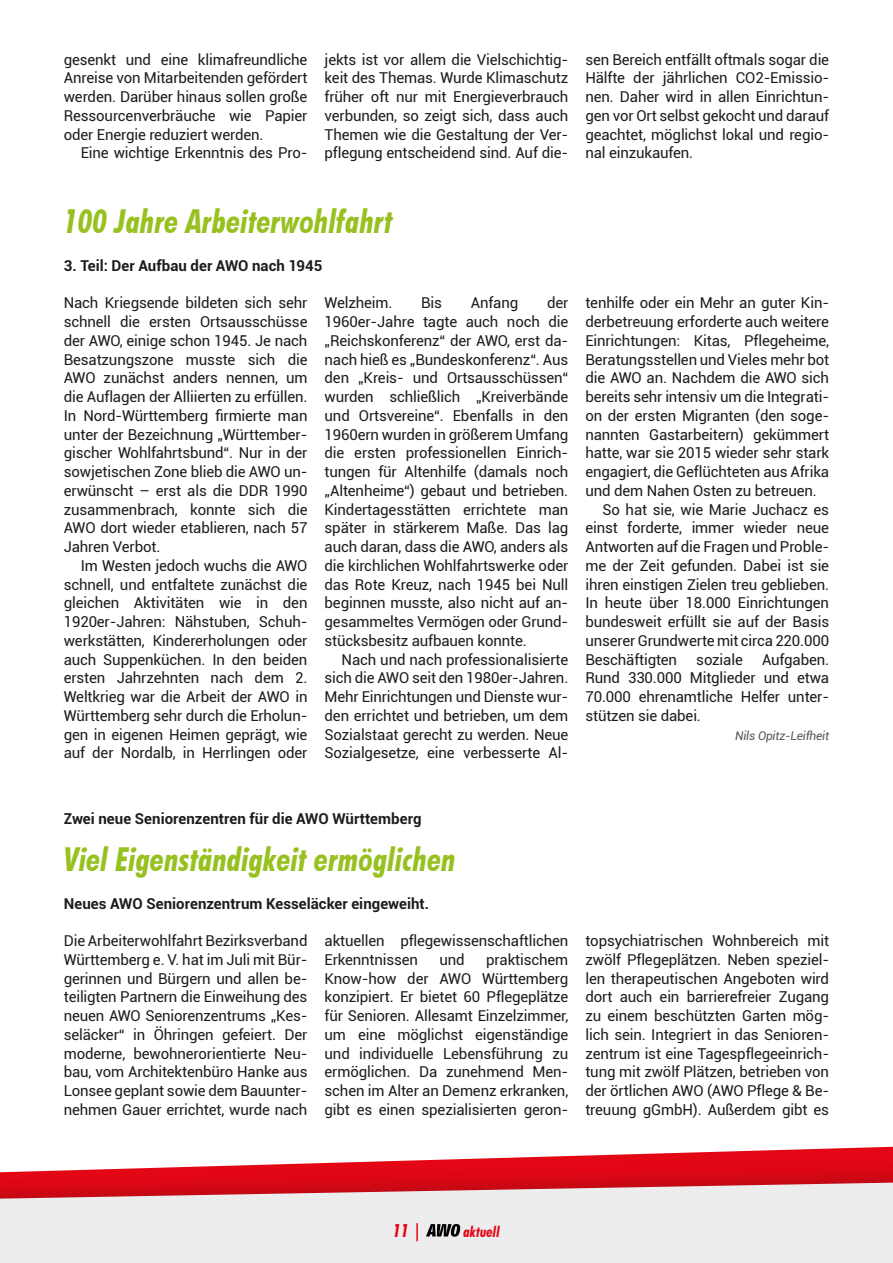
<style>
.page{position:relative;width:893px;height:1263px;background:#fff}
.page>*{position:absolute;margin:0;border:0;box-sizing:border-box;transform-origin:0 0}
.t1{font:italic 700 condensed 33px "Futura BT";color:#96c11f}
.t2{font:italic 700 condensed 18px "Futura BT";color:#e30614}
.t3{font:15px/18.8px "Roboto";letter-spacing:-.01em;color:#1d1d1b;text-align:justify}
.t4{font:700 15px "Roboto";letter-spacing:.005em;color:#1d1d1b}
.t5{font:italic 700 condensed 15px "Futura BT";color:#e30614}
.t6{font:italic 12px "Roboto";letter-spacing:-.015em;color:#575756}
</style>
<div class="page">
<svg style="left:466px;top:1147px;width:427px;height:12px"></svg>
<div style="left:0;top:1159px;width:893px;height:104px;background:#1d1d1b;opacity:.25"></div>
<svg style="left:0;top:1182px;width:893px;height:81px;background:#e9d4d5"></svg>
<svg style="left:426px;top:1224px;width:34px;height:13px"></svg>
<p class="t3" style="left:64px;top:49px;width:245px">gesenkt und eine klimafreundliche Anreise von Mitarbeitenden gefördert werden. Darüber hinaus sollen große Ressourcenverbräuche wie Papier oder Energie reduziert werden.</p>
<p class="t3" style="left:81px;top:143px;width:228px">Eine wichtige Erkenntnis des Pro-</p>
<p class="t3" style="left:325px;top:49px;width:245px">jekts ist vor allem die Vielschichtig&shy;keit des Themas. Wurde Klimaschutz früher oft nur mit Energieverbrauch verbunden, so zeigt sich, dass auch Themen wie die Gestaltung der Ver&shy;pflegung entscheidend sind. Auf die-</p>
<p class="t3" style="left:585px;top:49px;width:245px">sen Bereich entfällt oftmals sogar die Hälfte der jährlichen CO2-Emissio&shy;nen. Daher wird in allen Einrichtun&shy;gen vor Ort selbst gekocht und darauf geachtet, möglichst lokal und regio&shy;nal einzukaufen.</p>
<h1 class="t1" style="left:64px;top:202px;width:330px">100 Jahre Arbeiterwohlfahrt</h1>
<p class="t4" style="left:64px;top:255px;width:260px">3. Teil: Der Aufbau der AWO nach 1945</p>
<p class="t3" style="left:64px;top:293px;width:245px">Nach Kriegsende bildeten sich sehr schnell die ersten Ortsausschüsse der AWO, einige schon 1945. Je nach Besatzungszone musste sich die AWO zunächst anders nennen, um die Auflagen der Alliierten zu erfüllen.<br>In Nord-Württemberg firmierte man unter der Bezeichnung „Württember&shy;gischer Wohlfahrtsbund“. Nur in der sowjetischen Zone blieb die AWO un&shy;erwünscht – erst als die DDR 1990 zusammenbrach, konnte sich die AWO dort wieder etablieren, nach 57<br>Jahren Verbot.</p>
<p class="t3" style="left:64px;top:556px;width:245px;text-align:left;text-indent:17px">Im Westen jedoch wuchs die AWO schnell, und entfaltete zunächst die gleichen Aktivitäten wie in den 1920er-Jahren: Nähstuben, Schuh&shy;werkstätten, Kindererholungen oder auch Suppenküchen. In den beiden ersten Jahrzehnten nach dem 2.<br>Weltkrieg war die Arbeit der AWO in Württemberg sehr durch die Erholun&shy;gen in eigenen Heimen geprägt, wie auf der Nordalb, in Herrlingen oder</p>
<p class="t3" style="left:325px;top:293px;width:69px">Welzheim.</p>
<p class="t3" style="left:421px;top:293px;width:22px">Bis</p>
<p class="t3" style="left:471px;top:293px;width:49px">Anfang</p>
<p class="t3" style="left:325px;top:293px;width:245px;text-indent:222px">der 1960er-Jahre tagte auch noch die „Reichskonferenz“ der AWO, erst da&shy;nach hieß es „Bundeskonferenz“. Aus den „Kreis- und Ortsausschüssen“ wurden schließlich „Kreiverbände und Ortsvereine“. Ebenfalls in den 1960ern wurden in größerem Umfang die ersten professionellen Einrich&shy;tungen für Altenhilfe (damals noch „Altenheime“) gebaut und betrieben.<br>Kindertagesstätten errichtete man später in stärkerem Maße. Das lag auch daran, dass die AWO, anders als die kirchlichen Wohlfahrtswerke oder das Rote Kreuz, nach 1945 bei Null beginnen musste, also nicht auf an&shy;gesammeltes Vermögen oder Grund&shy;stücksbesitz aufbauen konnte.</p>
<p class="t3" style="left:325px;top:649px;width:245px;text-indent:17px">Nach und nach professionalisierte sich die AWO seit den 1980er-Jahren.<br>Mehr Einrichtungen und Dienste wur&shy;den errichtet und betrieben, um dem Sozialstaat gerecht zu werden. Neue Sozialgesetze, eine verbesserte Al-</p>
<p class="t3" style="left:585px;top:293px;width:245px">tenhilfe oder ein Mehr an guter Kin-</p>
<p class="t3" style="left:585px;top:312px;width:245px">derbetreuung erforderte auch weitere</p>
<p class="t3" style="left:585px;top:331px;width:245px">Einrichtungen: Kitas, Pflegeheime,</p>
<p class="t3" style="left:585px;top:349px;width:245px">Beratungsstellen und Vieles mehr bot</p>
<p class="t3" style="left:585px;top:368px;width:245px">die AWO an. Nachdem die AWO sich</p>
<p class="t3" style="left:585px;top:387px;width:245px">bereits sehr intensiv um die Integrati-</p>
<p class="t3" style="left:585px;top:406px;width:245px">on der ersten Migranten (den soge-</p>
<p class="t3" style="left:585px;top:424px;width:245px">nannten Gastarbeitern) gekümmert</p>
<p class="t3" style="left:585px;top:443px;width:245px">hatte, war sie 2015 wieder sehr stark</p>
<p class="t3" style="left:585px;top:462px;width:245px">engagiert, die Geflüchteten aus Afrika</p>
<p class="t3" style="left:585px;top:481px;width:233px">und dem Nahen Osten zu betreuen.</p>
<p class="t3" style="left:602px;top:499px;width:228px">So hat sie, wie Marie Juchacz es</p>
<p class="t3" style="left:585px;top:518px;width:245px">einst forderte, immer wieder neue</p>
<p class="t3" style="left:585px;top:537px;width:245px">Antworten auf die Fragen und Proble-</p>
<p class="t3" style="left:585px;top:556px;width:245px">me der Zeit gefunden. Dabei ist sie</p>
<p class="t3" style="left:585px;top:574px;width:245px">ihren einstigen Zielen treu geblieben.</p>
<p class="t3" style="left:585px;top:593px;width:245px">In heute über 18.000 Einrichtungen</p>
<p class="t3" style="left:585px;top:612px;width:245px">bundesweit erfüllt sie auf der Basis</p>
<p class="t3" style="left:585px;top:631px;width:245px">unserer Grundwerte mit circa 220.000</p>
<p class="t3" style="left:585px;top:649px;width:93px">Beschäftigten</p>
<p class="t3" style="left:696px;top:649px;width:48px">soziale</p>
<p class="t3" style="left:585px;top:649px;width:245px;text-indent:177px">Aufgaben.<br>Rund 330.000 Mitglieder und etwa 70.000 ehrenamtliche Helfer unter&shy;stützen sie dabei.</p>
<p class="t6" style="left:735px;top:727px;width:96px">Nils Opitz-Leifheit</p>
<p class="t4" style="left:64px;top:808px;width:359px">Zwei neue Seniorenzentren für die AWO Württemberg</p>
<h1 class="t1" style="left:64px;top:839px;width:394px">Viel Eigenständigkeit ermöglichen</h1>
<p class="t4" style="left:64px;top:892px;width:367px">Neues AWO Seniorenzentrum Kesseläcker eingeweiht.</p>
<p class="t3" style="left:64px;top:931px;width:245px">Die Arbeiterwohlfahrt Bezirksverband Württemberg e. V. hat im Juli mit Bür&shy;gerinnen und Bürgern und allen be&shy;teiligten Partnern die Einweihung des neuen AWO Seniorenzentrums „Kes&shy;seläcker“ in Öhringen gefeiert. Der moderne, bewohnerorientierte Neu&shy;bau, vom Architektenbüro Hanke aus Lonsee geplant sowie dem Bauunter&shy;nehmen Gauer errichtet, wurde nach</p>
<p class="t3" style="left:325px;top:931px;width:245px">aktuellen pflegewissenschaftlichen<br>Erkenntnissen</p>
<p class="t3" style="left:325px;top:949px;width:245px;text-indent:162px">praktischem Know-how der AWO Württemberg konzipiert. Er bietet 60 Pflegeplätze für Senioren. Allesamt Einzelzimmer, um eine möglichst eigenständige und individuelle Lebensführung zu ermöglichen. Da zunehmend Men&shy;schen im Alter an Demenz erkranken, gibt es einen spezialisierten geron-</p>
<p class="t3" style="left:439px;top:949px;width:27px">und</p>
<p class="t3" style="left:585px;top:931px;width:245px">topsychiatrischen Wohnbereich mit zwölf Pflegeplätzen. Neben speziel&shy;len therapeutischen Angeboten wird dort auch ein barrierefreier Zugang zu einem beschützten Garten mög&shy;lich sein. Integriert in das Senioren&shy;zentrum ist eine Tagespflegeeinrich&shy;tung mit zwölf Plätzen, betrieben von der örtlichen AWO (AWO Pflege &amp; Be&shy;treuung gGmbH). Außerdem gibt es</p>
<p class="t2" style="left:393px;top:1219px;width:30px">11 |</p>
<p class="t5" style="left:463px;top:1222px;width:38px">aktuell</p>
</div>
